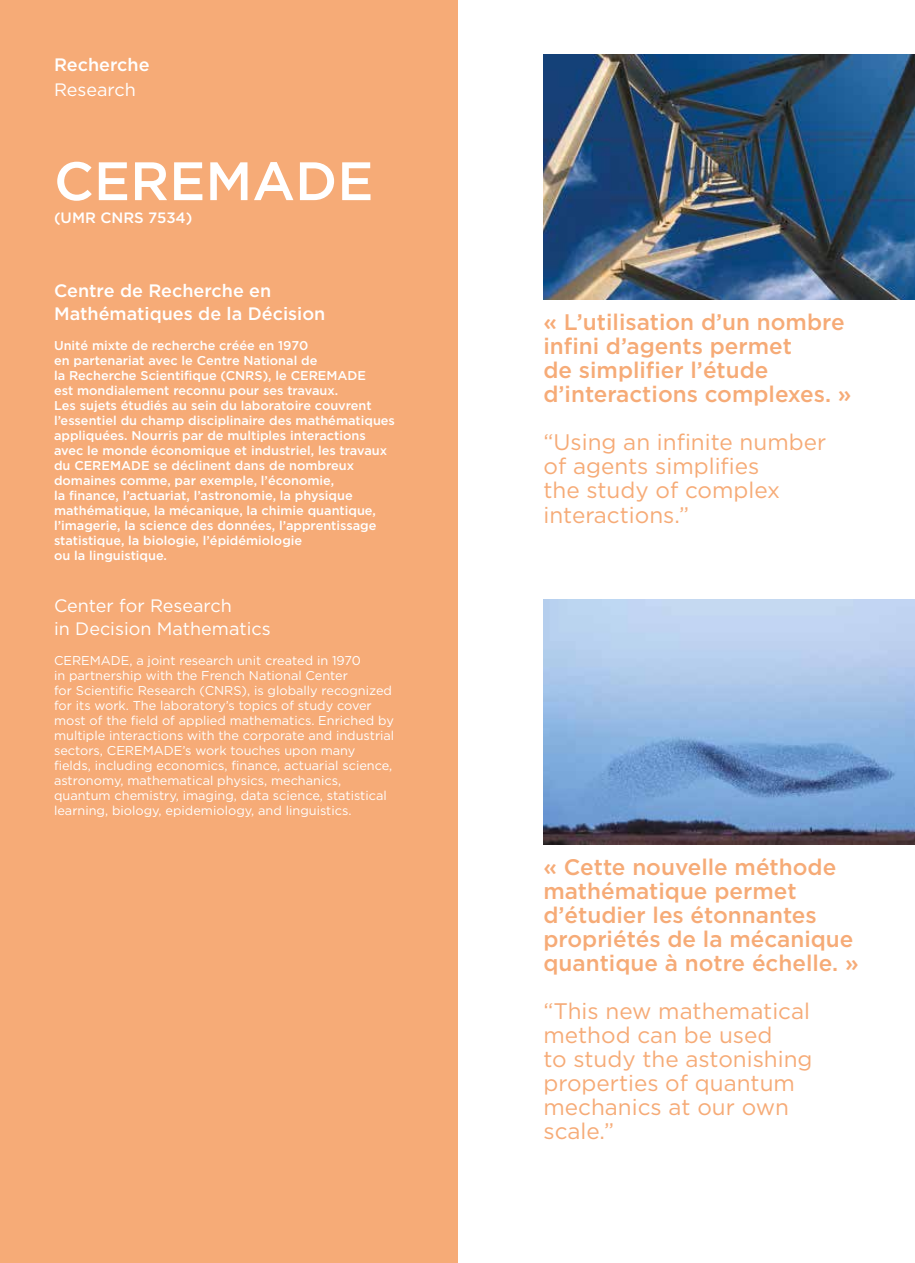
<style>
.page{position:relative;width:915px;height:1263px;background:#fff}
.page>*{position:absolute;margin:0;border:0;box-sizing:border-box;transform-origin:0 0}
.t1{font:500 54px "Gotham HTF";color:#fff}
.t2{font:500 22.5px/24px "Gotham HTF";color:#f6ab77}
.t3{font:22.5px/24px "Gotham HTF";color:#f6ab77}
.t4{font:500 18px/22.5px "Gotham HTF";color:#fff}
.t5{font:18px/22.5px "Gotham HTF";color:#fff}
.t6{font:500 15px "Gotham HTF";color:#fff}
.t7{font:500 12.75px/15px "Gotham HTF";color:#fff}
.t8{font:12.75px/15px "Gotham HTF";color:#fff}
</style>
<div class="page">
<div style="left:0;top:0;width:457px;height:1263px;background:#f6ab77"></div>
<img style="left:543px;top:54px;width:371px;height:246px">
<img style="left:543px;top:600px;width:371px;height:245px">
<h3 class="t4" style="left:54px;top:53px;width:97px">Recherche</h3>
<h3 class="t5" style="left:54px;top:79px;width:83px">Research</h3>
<h1 class="t1" style="left:54px;top:150px;width:321px">CEREMADE</h1>
<p class="t6" style="left:54px;top:209px;width:140px">(UMR CNRS 7534)</p>
<h3 class="t4" style="left:54px;top:279px;width:273px">Centre de Recherche en<br>Mathématiques de la Décision</h3>
<p class="t7" style="left:54px;top:337px;width:342px">Unité mixte de recherche créée en 1970<br>en partenariat avec le Centre National de<br>la Recherche Scientifique (CNRS), le CEREMADE<br>est mondialement reconnu pour ses travaux.<br>Les sujets étudiés au sein du laboratoire couvrent l’essentiel du champ disciplinaire des mathématiques appliquées. Nourris par de multiples interactions avec le monde économique et industriel, les travaux du CEREMADE se déclinent dans de nombreux domaines comme, par exemple, l’économie,<br>la finance, l’actuariat, l’astronomie, la physique mathématique, la mécanique, la chimie quantique, l’imagerie, la science des données, l’apprentissage statistique, la biologie, l’épidémiologie<br>ou la linguistique.</p>
<h3 class="t5" style="left:54px;top:594px;width:218px">Center for Research<br>in Decision Mathematics</h3>
<p class="t8" style="left:54px;top:653px;width:341px">CEREMADE, a joint research unit created in 1970<br>in partnership with the French National Center<br>for Scientific Research (CNRS), is globally recognized for its work. The laboratory’s topics of study cover most of the field of applied mathematics. Enriched by multiple interactions with the corporate and industrial sectors, CEREMADE’s work touches upon many fields, including economics, finance, actuarial science, astronomy, mathematical physics, mechanics, quantum chemistry, imaging, data science, statistical learning, biology, epidemiology, and linguistics.</p>
<h2 class="t2" style="left:543px;top:310px;width:309px">« L’utilisation d’un nombre infini d’agents permet<br>de simplifier l’étude d’interactions complexes. »</h2>
<h2 class="t3" style="left:543px;top:430px;width:284px">“Using an infinite number of agents simplifies<br>the study of complex interactions.”</h2>
<h2 class="t2" style="left:543px;top:854px;width:316px">« Cette nouvelle méthode mathématique permet d’étudier les étonnantes propriétés de la mécanique quantique à notre échelle. »</h2>
<h2 class="t3" style="left:543px;top:998px;width:270px">“This new mathematical method can be used<br>to study the astonishing properties of quantum mechanics at our own scale.”</h2>
</div>
